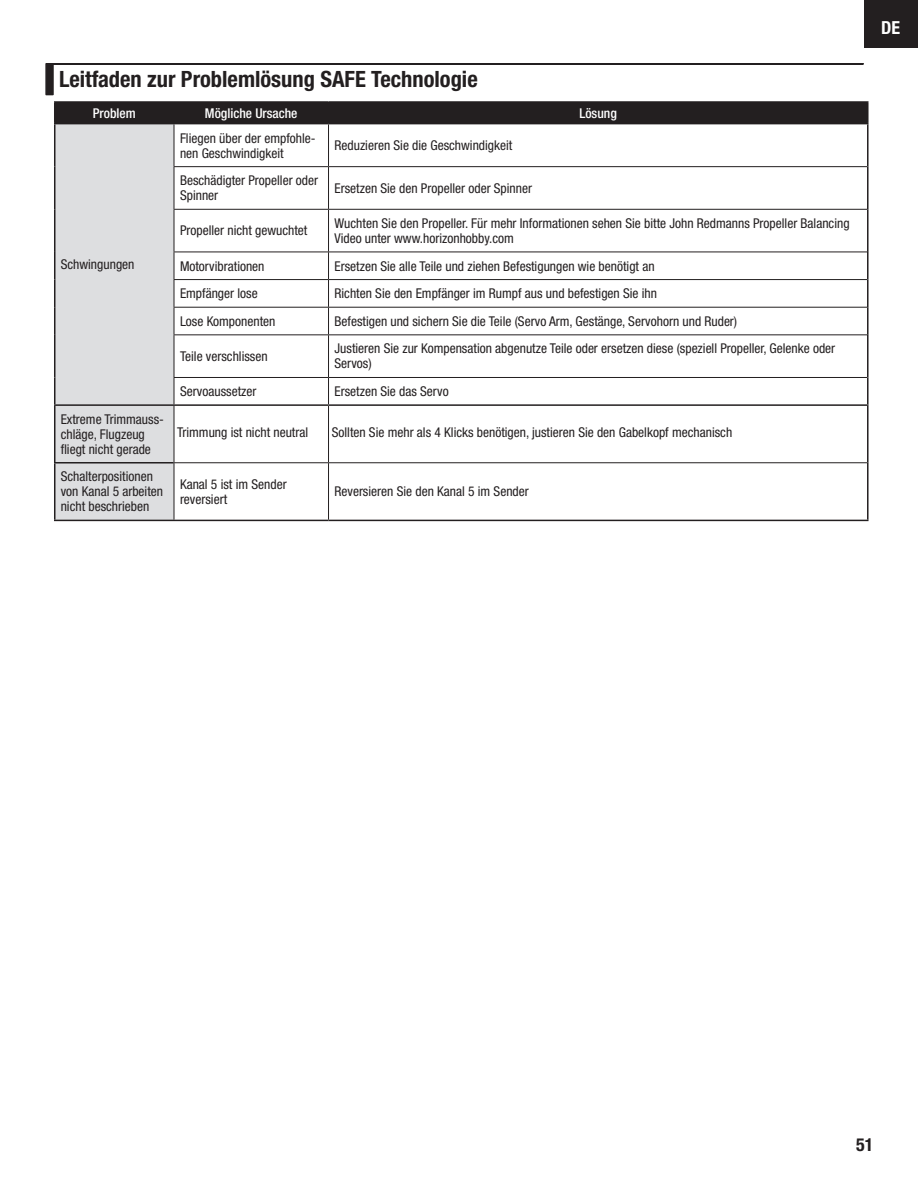
<style>
.page{position:relative;width:918px;height:1188px;background:#fff}
.page>*{position:absolute;margin:0;border:0;box-sizing:border-box;transform-origin:0 0}
.t1{font:700 condensed 22.5px "Helvetica Neue LT Std";color:#231f20}
.t2{font:700 condensed 18px "Helvetica Neue LT Std";color:#fff}
.t3{font:700 condensed 18px "Helvetica Neue LT Std";color:#231f20}
.Body_Text{font:condensed 13.5px/15px "Helvetica Neue LT Std";color:#231f20}
.t4{font:500 condensed 13.5px "Helvetica Neue LT Std";color:#fff}
</style>
<div class="page">
<div style="left:864px;top:0;width:54px;height:48px;background:#231f20"></div>
<div style="left:55px;top:124px;width:119px;height:396px;background:#dddee0"></div>
<hr style="left:54px;top:124px;width:1px;height:43px;background:#231f20">
<hr style="left:867px;top:124px;width:2px;height:43px;background:#231f20">
<hr style="left:54px;top:167px;width:1px;height:42px;background:#231f20">
<hr style="left:867px;top:167px;width:2px;height:42px;background:#231f20">
<hr style="left:54px;top:209px;width:1px;height:43px;background:#231f20">
<hr style="left:867px;top:209px;width:2px;height:43px;background:#231f20">
<hr style="left:867px;top:252px;width:2px;height:28px;background:#231f20">
<hr style="left:867px;top:280px;width:2px;height:27px;background:#231f20">
<svg style="left:54px;top:252px;width:1px;height:83px"></svg>
<hr style="left:867px;top:307px;width:2px;height:28px;background:#231f20">
<hr style="left:54px;top:335px;width:1px;height:42px;background:#231f20">
<hr style="left:867px;top:335px;width:2px;height:42px;background:#231f20">
<svg style="left:54px;top:377px;width:1px;height:27px"></svg>
<hr style="left:867px;top:377px;width:2px;height:27px;background:#231f20">
<hr style="left:54px;top:406px;width:1px;height:56px;background:#231f20">
<hr style="left:867px;top:406px;width:2px;height:57px;background:#231f20">
<hr style="left:54px;top:464px;width:1px;height:56px;background:#231f20">
<hr style="left:174px;top:124px;width:1px;height:42px;background:#231f20">
<hr style="left:328px;top:124px;width:1px;height:42px;background:#231f20">
<hr style="left:174px;top:166px;width:155px;height:1px;background:#231f20">
<hr style="left:174px;top:167px;width:1px;height:42px;background:#231f20">
<hr style="left:329px;top:166px;width:538px;height:1px;background:#231f20">
<hr style="left:328px;top:167px;width:1px;height:42px;background:#231f20">
<hr style="left:174px;top:209px;width:155px;height:1px;background:#231f20">
<hr style="left:174px;top:210px;width:1px;height:42px;background:#231f20">
<hr style="left:329px;top:209px;width:538px;height:1px;background:#231f20">
<hr style="left:328px;top:210px;width:1px;height:42px;background:#231f20">
<hr style="left:174px;top:252px;width:155px;height:1px;background:#231f20">
<hr style="left:329px;top:252px;width:538px;height:1px;background:#231f20">
<hr style="left:174px;top:279px;width:155px;height:1px;background:#231f20">
<hr style="left:329px;top:279px;width:538px;height:1px;background:#231f20">
<hr style="left:174px;top:307px;width:155px;height:1px;background:#231f20">
<svg style="left:174px;top:252px;width:1px;height:82px"></svg>
<hr style="left:329px;top:307px;width:538px;height:1px;background:#231f20">
<svg style="left:328px;top:252px;width:1px;height:82px"></svg>
<hr style="left:174px;top:334px;width:155px;height:1px;background:#231f20">
<hr style="left:174px;top:335px;width:1px;height:42px;background:#231f20">
<hr style="left:329px;top:334px;width:538px;height:1px;background:#231f20">
<hr style="left:328px;top:335px;width:1px;height:42px;background:#231f20">
<hr style="left:174px;top:377px;width:155px;height:1px;background:#231f20">
<svg style="left:174px;top:378px;width:1px;height:26px"></svg>
<hr style="left:329px;top:377px;width:538px;height:1px;background:#231f20">
<svg style="left:328px;top:378px;width:1px;height:26px"></svg>
<hr style="left:174px;top:406px;width:1px;height:56px;background:#231f20">
<hr style="left:328px;top:406px;width:1px;height:56px;background:#231f20">
<hr style="left:174px;top:462px;width:155px;height:1px;background:#231f20">
<hr style="left:174px;top:463px;width:1px;height:57px;background:#231f20">
<hr style="left:329px;top:462px;width:538px;height:1px;background:#231f20">
<hr style="left:328px;top:463px;width:1px;height:57px;background:#231f20">
<hr style="left:54px;top:101px;width:120px;height:2px;background:#231f20">
<div style="left:54px;top:102px;width:813px;height:21px;background:#231f20"></div>
<hr style="left:174px;top:101px;width:155px;height:2px;background:#231f20">
<hr style="left:329px;top:101px;width:540px;height:2px;background:#231f20">
<hr style="left:867px;top:103px;width:2px;height:20px;background:#231f20">
<hr style="left:54px;top:123px;width:120px;height:1px;background:#231f20">
<hr style="left:174px;top:123px;width:155px;height:1px;background:#231f20">
<hr style="left:329px;top:123px;width:540px;height:1px;background:#231f20">
<hr style="left:54px;top:404px;width:120px;height:2px;background:#231f20">
<hr style="left:174px;top:404px;width:155px;height:2px;background:#231f20">
<hr style="left:329px;top:404px;width:540px;height:2px;background:#231f20">
<hr style="left:867px;top:463px;width:2px;height:57px;background:#231f20">
<hr style="left:54px;top:462px;width:120px;height:2px;background:#231f20">
<hr style="left:54px;top:520px;width:120px;height:1px;background:#231f20">
<hr style="left:174px;top:520px;width:155px;height:1px;background:#231f20">
<hr style="left:329px;top:520px;width:540px;height:1px;background:#231f20">
<svg style="left:45px;top:63px;width:819px;height:33px"></svg>
<p class="t1" style="left:59px;top:66px;width:420px">Leitfaden zur Problemlösung SAFE Technologie</p>
<p class="t4" style="left:93px;top:105px;width:44px">Problem</p>
<p class="t4" style="left:205px;top:105px;width:94px">Mögliche Ursache</p>
<p class="t4" style="left:579px;top:105px;width:39px">Lösung</p>
<p class="Body_Text" style="left:61px;top:257px;width:75px">Schwingungen</p>
<p class="Body_Text" style="left:61px;top:411px;width:105px">Extreme Trimmauss&shy;chläge, Flugzeug fliegt nicht gerade</p>
<p class="Body_Text" style="left:180px;top:130px;width:137px">Fliegen über der empfohle&shy;nen Geschwindigkeit</p>
<p class="Body_Text" style="left:335px;top:138px;width:179px">Reduzieren Sie die Geschwindigkeit</p>
<p class="Body_Text" style="left:180px;top:173px;width:140px">Beschädigter Propeller oder<br>Spinner</p>
<p class="Body_Text" style="left:335px;top:180px;width:199px">Ersetzen Sie den Propeller oder Spinner</p>
<p class="Body_Text" style="left:180px;top:223px;width:129px">Propeller nicht gewuchtet</p>
<p class="Body_Text" style="left:335px;top:216px;width:517px">Wuchten Sie den Propeller. Für mehr Informationen sehen Sie bitte John Redmanns Propeller Balancing<br>Video unter www.horizonhobby.com</p>
<p class="Body_Text" style="left:180px;top:258px;width:86px">Motorvibrationen</p>
<p class="Body_Text" style="left:335px;top:258px;width:322px">Ersetzen Sie alle Teile und ziehen Befestigungen wie benötigt an</p>
<p class="Body_Text" style="left:180px;top:286px;width:79px">Empfänger lose</p>
<p class="Body_Text" style="left:335px;top:286px;width:324px">Richten Sie den Empfänger im Rumpf aus und befestigen Sie ihn</p>
<p class="Body_Text" style="left:180px;top:313px;width:97px">Lose Komponenten</p>
<p class="Body_Text" style="left:335px;top:313px;width:404px">Befestigen und sichern Sie die Teile (Servo Arm, Gestänge, Servohorn und Ruder)</p>
<p class="Body_Text" style="left:180px;top:349px;width:89px">Teile verschlissen</p>
<p class="Body_Text" style="left:335px;top:341px;width:502px">Justieren Sie zur Kompensation abgenutze Teile oder ersetzen diese (speziell Propeller, Gelenke oder<br>Servos)</p>
<p class="Body_Text" style="left:180px;top:384px;width:78px">Servoaussetzer</p>
<p class="Body_Text" style="left:335px;top:384px;width:116px">Ersetzen Sie das Servo</p>
<p class="Body_Text" style="left:177px;top:425px;width:132px">Trimmung ist nicht neutral</p>
<p class="Body_Text" style="left:332px;top:425px;width:402px">Sollten Sie mehr als 4 Klicks benötigen, justieren Sie den Gabelkopf mechanisch</p>
<p class="Body_Text" style="left:61px;top:469px;width:104px">Schalterpositionen von Kanal 5 arbeiten nicht beschrieben</p>
<p class="Body_Text" style="left:180px;top:477px;width:108px">Kanal 5 ist im Sender reversiert</p>
<p class="Body_Text" style="left:335px;top:484px;width:196px">Reversieren Sie den Kanal 5 im Sender</p>
<h2 class="t2" style="left:881px;top:17px;width:20px">DE</h2>
<h2 class="t3" style="left:856px;top:1134px;width:19px">51</h2>
</div>
